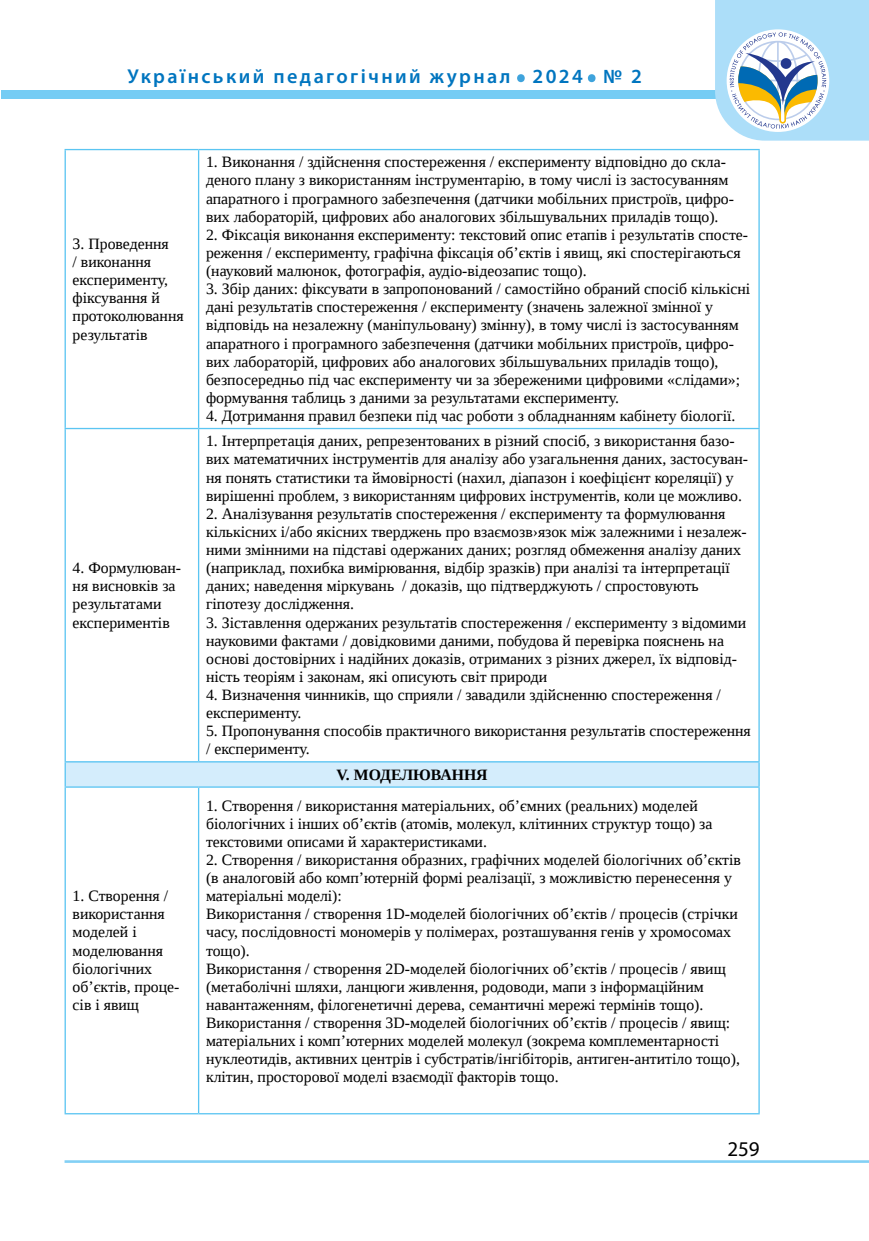
<style>
.page{position:relative;width:869px;height:1241px;background:#fff}
.page>*{position:absolute;margin:0;border:0;box-sizing:border-box;transform-origin:0 0}
.t1{font:600 50.4px "Myriad Pro";color:#3ea3dc}
.t2{font:21px "Myriad Pro";color:#000}
.t3{font:600 20.12px "Myriad Pro";letter-spacing:.12em;color:#0075bf}
.t4{font:15.75px/18.2px "Liberation Serif";color:#000}
.t5{font:700 15.75px "Liberation Serif";color:#000}
</style>
<div class="page">
<hr style="left:64px;top:1159px;width:804px;height:3px;background:#83d0f5">
<div style="left:1px;top:90px;width:867px;height:8px;background:#75ccf4"></div>
<svg style="left:714px;top:0;width:154px;height:141px"></svg>
<div style="left:65px;top:761px;width:693px;height:26px;background:#d4edfc"></div>
<hr style="left:64px;top:149px;width:134px;height:1px;background:#5bc5f2">
<hr style="left:198px;top:149px;width:561px;height:1px;background:#5bc5f2">
<hr style="left:198px;top:150px;width:1px;height:278px;background:#5bc5f2">
<hr style="left:64px;top:428px;width:134px;height:1px;background:#5bc5f2">
<hr style="left:198px;top:428px;width:561px;height:1px;background:#5bc5f2">
<hr style="left:198px;top:429px;width:1px;height:332px;background:#5bc5f2">
<hr style="left:198px;top:787px;width:1px;height:325px;background:#5bc5f2">
<hr style="left:64px;top:1112px;width:134px;height:2px;background:#5bc5f2">
<hr style="left:198px;top:1112px;width:561px;height:2px;background:#5bc5f2">
<hr style="left:64px;top:150px;width:2px;height:278px;background:#5bc5f2">
<hr style="left:758px;top:150px;width:1px;height:278px;background:#5bc5f2">
<hr style="left:64px;top:429px;width:2px;height:332px;background:#5bc5f2">
<hr style="left:758px;top:429px;width:1px;height:332px;background:#5bc5f2">
<hr style="left:64px;top:787px;width:2px;height:325px;background:#5bc5f2">
<hr style="left:758px;top:787px;width:1px;height:325px;background:#5bc5f2">
<hr style="left:64px;top:761px;width:134px;height:1px;background:#5bc5f2">
<hr style="left:64px;top:762px;width:2px;height:24px;background:#5bc5f2">
<hr style="left:198px;top:761px;width:561px;height:1px;background:#5bc5f2">
<svg style="left:758px;top:762px;width:1px;height:24px"></svg>
<hr style="left:64px;top:786px;width:134px;height:1px;background:#5bc5f2">
<hr style="left:198px;top:786px;width:561px;height:1px;background:#5bc5f2">
<p class="t3" style="left:127px;top:64px;width:384px">Український педагогічний журнал</p>
<h1 class="t1" style="left:514px;top:33px;width:13px">.</h1>
<p class="t3" style="left:532px;top:64px;width:52px">2024</p>
<h1 class="t1" style="left:585px;top:33px;width:13px">.</h1>
<p class="t3" style="left:603px;top:64px;width:40px">№ 2</p>
<p class="t4" style="left:73px;top:234px;width:112px">3. Проведення<br>/ виконання експерименту, фіксування й протоколювання результатів</p>
<p class="t4" style="left:73px;top:558px;width:110px">4. Формулюван&shy;ня висновків за результатами експериментів</p>
<p class="t4" style="left:73px;top:886px;width:108px">1. Створення / використання моделей і моделювання біологічних об’єктів, проце&shy;сів і явищ</p>
<p class="t4" style="left:206px;top:153px;width:529px">1. Виконання / здійснення спостереження / експерименту відповідно до скла&shy;деного плану з використанням інструментарію, в тому числі із застосуванням апаратного і програмного забезпечення (датчики мобільних пристроїв, цифро&shy;вих лабораторій, цифрових або аналогових збільшувальних приладів тощо).</p>
<p class="t4" style="left:206px;top:225px;width:543px">2. Фіксація виконання експерименту: текстовий опис етапів і результатів спосте&shy;реження / експерименту, графічна фіксація об’єктів і явищ, які спостерігаються (науковий малюнок, фотографія, аудіо-відеозапис тощо).</p>
<p class="t4" style="left:206px;top:280px;width:545px">3. Збір даних: фіксувати в запропонований / самостійно обраний спосіб кількісні дані результатів спостереження / експерименту (значень залежної змінної у відповідь на незалежну (маніпульовану) змінну), в тому числі із застосуванням апаратного і програмного забезпечення (датчики мобільних пристроїв, цифро&shy;вих лабораторій, цифрових або аналогових збільшувальних приладів тощо), безпосередньо під час експерименту чи за збереженими цифровими «слідами»; формування таблиць з даними за результатами експерименту.</p>
<p class="t4" style="left:206px;top:406px;width:530px">4. Дотримання правил безпеки під час роботи з обладнанням кабінету біології.</p>
<p class="t4" style="left:206px;top:432px;width:543px">1. Інтерпретація даних, репрезентованих в різний спосіб, з використання базо&shy;вих математичних інструментів для аналізу або узагальнення даних, застосуван&shy;ня понять статистики та ймовірності (нахил, діапазон і коефіцієнт кореляції) у вирішенні проблем, з використанням цифрових інструментів, коли це можливо.</p>
<p class="t4" style="left:206px;top:504px;width:542px">2. Аналізування результатів спостереження / експерименту та формулювання кількісних і/або якісних тверджень про взаємозв›язок між залежними і незалеж&shy;ними змінними на підставі одержаних даних; розгляд обмеження аналізу даних (наприклад, похибка вимірювання, відбір зразків) при аналізі та інтерпретації даних; наведення міркувань / доказів, що підтверджують / спростовують гіпотезу дослідження.</p>
<p class="t4" style="left:206px;top:613px;width:541px">3. Зіставлення одержаних результатів спостереження / експерименту з відомими науковими фактами / довідковими даними, побудова й перевірка пояснень на основі достовірних і надійних доказів, отриманих з різних джерел, їх відповід&shy;ність теоріям і законам, які описують світ природи</p>
<p class="t4" style="left:206px;top:685px;width:516px">4. Визначення чинників, що сприяли / завадили здійсненню спостереження / експерименту.</p>
<p class="t4" style="left:206px;top:721px;width:546px">5. Пропонування способів практичного використання результатів спостереження / експерименту.</p>
<p class="t5" style="left:336px;top:763px;width:152px">V. МОДЕЛЮВАННЯ</p>
<p class="t4" style="left:206px;top:796px;width:507px">1. Створення / використання матеріальних, об’ємних (реальних) моделей біологічних і інших об’єктів (атомів, молекул, клітинних структур тощо) за текстовими описами й характеристиками.</p>
<p class="t4" style="left:206px;top:850px;width:536px">2. Створення / використання образних, графічних моделей біологічних об’єктів (в аналоговій або комп’ютерній формі реалізації, з можливістю перенесення у матеріальні моделі):<br>Використання / створення 1D-моделей біологічних об’єктів / процесів (стрічки часу, послідовності мономерів у полімерах, розташування генів у хромосомах тощо).<br>Використання / створення 2D-моделей біологічних об’єктів / процесів / явищ (метаболічні шляхи, ланцюги живлення, родоводи, мапи з інформаційним навантаженням, філогенетичні дерева, семантичні мережі термінів тощо).<br>Використання / створення 3D-моделей біологічних об’єктів / процесів / явищ: матеріальних і комп’ютерних моделей молекул (зокрема комплементарності нуклеотидів, активних центрів і субстратів/інгібіторів, антиген-антитіло тощо), клітин, просторової моделі взаємодії факторів тощо.</p>
<h2 class="t2" style="left:727px;top:1135px;width:34px">259</h2>
</div>
